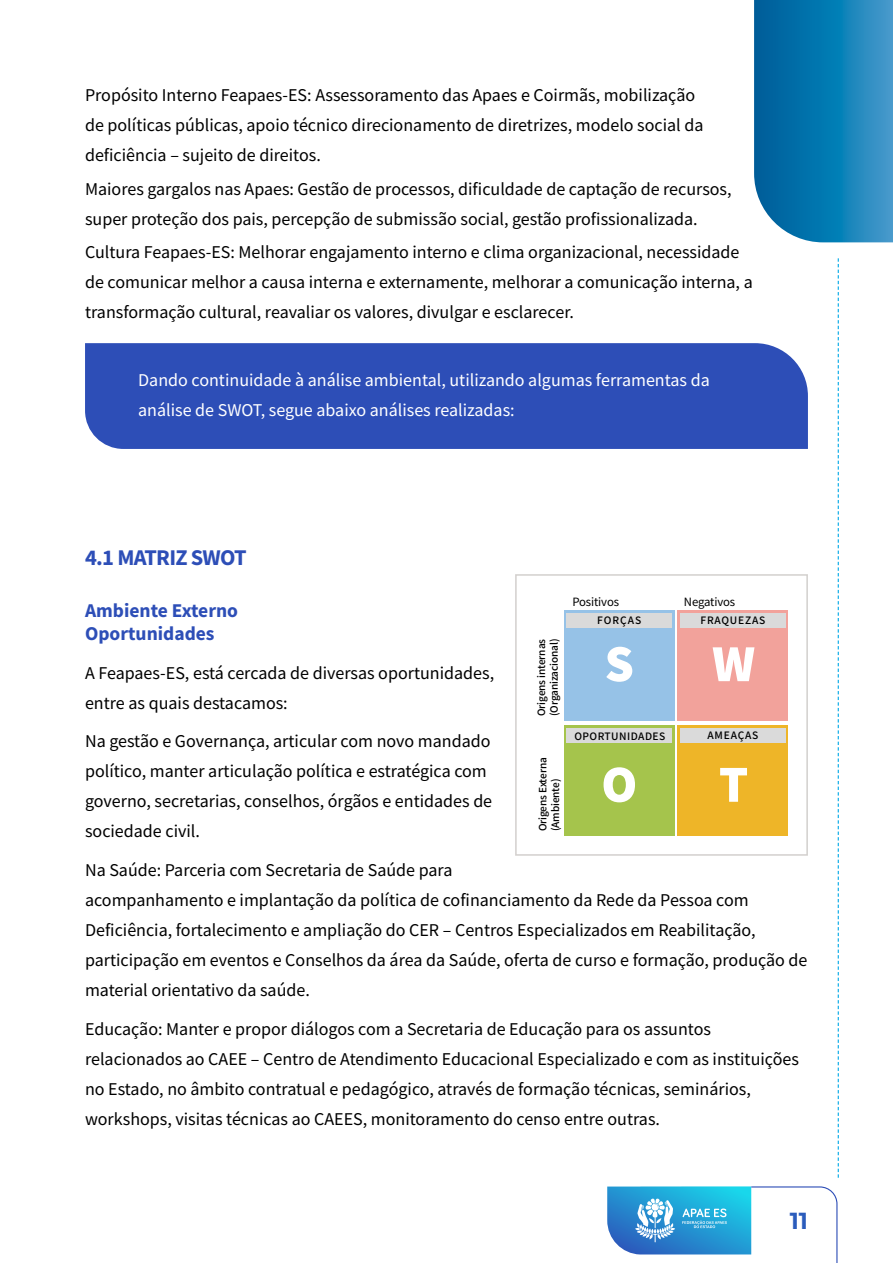
<style>
.page{position:relative;width:893px;height:1263px;background:#fff}
.page>*{position:absolute;margin:0;border:0;box-sizing:border-box;transform-origin:0 0}
.t1{font:900 52.05px "Mada";color:#fff}
.t2{font:700 23.25px "Montserrat";color:#2b5cbc}
.t3{font:700 22.5px "Mada";letter-spacing:-.03em;color:#2d4eb7}
.t4{font:700 19.5px/23.5px "Mada";color:#2d4eb7}
.t5{font:18px/30px "Mada";color:#000}
.t6{font:18px/30px "Mada";color:#fff}
.t7{font:12.75px "Mada";letter-spacing:-.01em;color:#000}
.t8{font:500 11.4px "Mada";letter-spacing:.065em;color:#000}
.t9{font:500 11.4px "Mada";letter-spacing:.04em;color:#000}
.t10{font:500 11.25px/12.8px "Mada";letter-spacing:-.01em;color:#000}
</style>
<div class="page">
<svg style="left:838px;top:258px;width:1px;height:920px"></svg>
<svg style="left:754px;top:0;width:139px;height:242px"></svg>
<svg style="left:607px;top:1186px;width:231px;height:77px"></svg>
<div style="left:85px;top:343px;width:723px;height:106px;background:#2d4eb7"></div>
<div style="left:515px;top:574px;width:293px;height:282px;background:#fff;border:2px solid #d5d2d0"></div>
<div style="left:564px;top:610px;width:110px;height:111px;background:#96c2e7"></div>
<div style="left:564px;top:725px;width:110px;height:110px;background:#a5c44c"></div>
<div style="left:678px;top:725px;width:110px;height:110px;background:#eeb528"></div>
<div style="left:567px;top:613px;width:105px;height:15px;background:#dadada"></div>
<div style="left:678px;top:610px;width:110px;height:111px;background:#f2a29b"></div>
<div style="left:567px;top:728px;width:105px;height:15px;background:#dadada"></div>
<div style="left:680px;top:613px;width:105px;height:15px;background:#dadada"></div>
<div style="left:680px;top:728px;width:105px;height:15px;background:#dadada"></div>
<p class="t5" style="left:85px;top:81px;width:620px">Propósito Interno Feapaes-ES: Assessoramento das Apaes e Coirmãs, mobilização de políticas públicas, apoio técnico direcionamento de diretrizes, modelo social da deficiência – sujeito de direitos.</p>
<p class="t5" style="left:85px;top:174px;width:648px">Maiores gargalos nas Apaes: Gestão de processos, dificuldade de captação de recursos, super proteção dos pais, percepção de submissão social, gestão profissionalizada.</p>
<p class="t5" style="left:85px;top:238px;width:669px">Cultura Feapaes-ES: Melhorar engajamento interno e clima organizacional, necessidade de comunicar melhor a causa interna e externamente, melhorar a comunicação interna, a transformação cultural, reavaliar os valores, divulgar e esclarecer.</p>
<p class="t6" style="left:138px;top:366px;width:573px">Dando continuidade à análise ambiental, utilizando algumas ferramentas da análise de SWOT, segue abaixo análises realizadas:</p>
<p class="t3" style="left:85px;top:545px;width:163px">4.1 MATRIZ SWOT</p>
<p class="t7" style="left:572px;top:595px;width:48px">Positivos</p>
<p class="t8" style="left:597px;top:614px;width:46px">FORÇAS</p>
<h1 class="t1" style="left:605px;top:633px;width:31px">S</h1>
<p class="t7" style="left:684px;top:595px;width:53px">Negativos</p>
<p class="t4" style="left:85px;top:600px;width:155px">Ambiente Externo<br>Oportunidades</p>
<p class="t5" style="left:85px;top:659px;width:411px">A Feapaes-ES, está cercada de diversas oportunidades, entre as quais destacamos:</p>
<p class="t5" style="left:85px;top:727px;width:409px">Na gestão e Governança, articular com novo mandado político, manter articulação política e estratégica com governo, secretarias, conselhos, órgãos e entidades de sociedade civil.</p>
<p class="t5" style="left:85px;top:856px;width:724px">Na Saúde: Parceria com Secretaria de Saúde para<br>acompanhamento e implantação da política de cofinanciamento da Rede da Pessoa com Deficiência, fortalecimento e ampliação do CER – Centros Especializados em Reabilitação, participação em eventos e Conselhos da área da Saúde, oferta de curso e formação, produção de material orientativo da saúde.</p>
<p class="t5" style="left:85px;top:1014px;width:715px">Educação: Manter e propor diálogos com a Secretaria de Educação para os assuntos relacionados ao CAEE – Centro de Atendimento Educacional Especializado e com as instituições no Estado, no âmbito contratual e pedagógico, através de formação técnicas, seminários, workshops, visitas técnicas ao CAEES, monitoramento do censo entre outras.</p>
<p class="t8" style="left:700px;top:614px;width:66px">FRAQUEZAS</p>
<p class="t10" style="left:535px;top:716px;width:79px;rotate:-90deg">Origens internas (Organizacional)</p>
<h1 class="t1" style="left:712px;top:633px;width:44px">W</h1>
<p class="t8" style="left:707px;top:729px;width:52px">AMEAÇAS</p>
<p class="t9" style="left:574px;top:730px;width:92px">OPORTUNIDADES</p>
<p class="t10" style="left:537px;top:831px;width:76px;rotate:-90deg">Origens Externa (Ambiente)</p>
<h1 class="t1" style="left:601px;top:754px;width:38px">O</h1>
<h1 class="t1" style="left:719px;top:754px;width:31px">T</h1>
<p class="t2" style="left:790px;top:1204px;width:20px">11</p>
</div>
